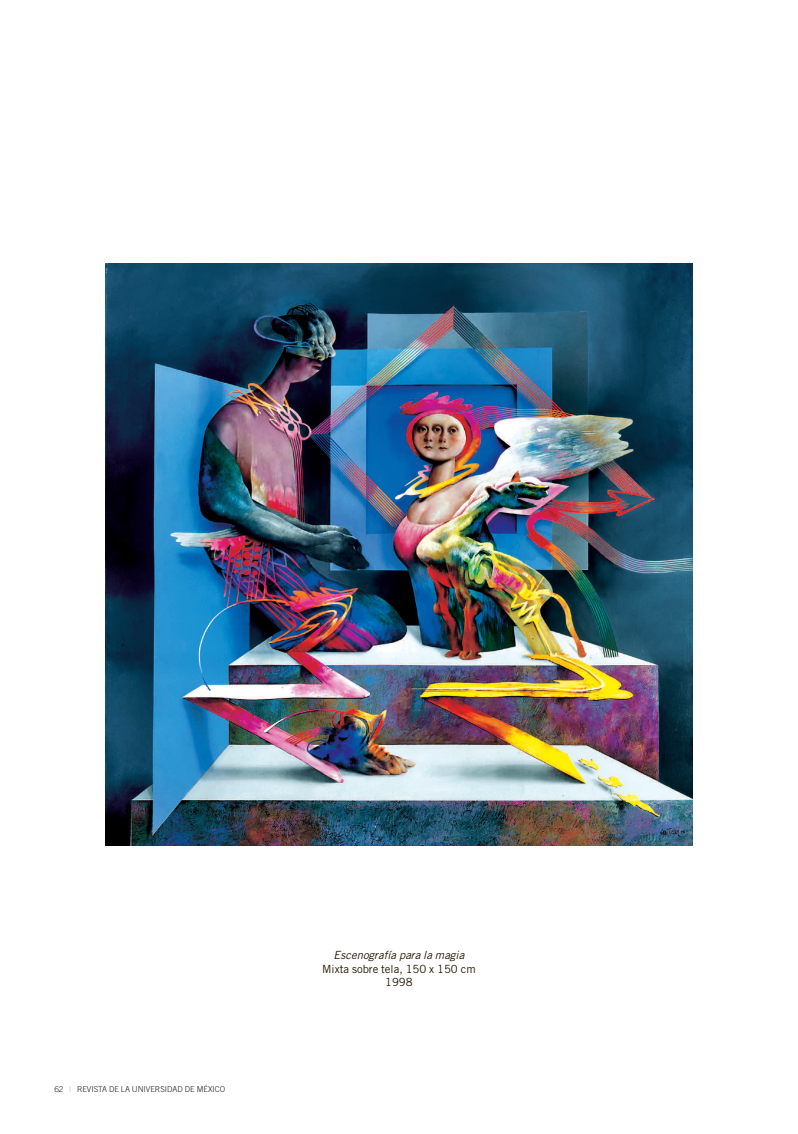
<style>
.page{position:relative;width:798px;height:1134px;background:#fff}
.page>*{position:absolute;margin:0;border:0;box-sizing:border-box;transform-origin:0 0}
.t1{font:11.25px/13.5px "Trade Gothic";color:#251a05;text-align:center}
.t2{font:italic 11.25px "Trade Gothic";color:#251a05}
.t3{font:300 8.12px "Trade Gothic";color:#231f20}
.s1{font-weight:400;color:#bcbdc0}
</style>
<div class="page">
<img style="left:106px;top:264px;width:586px;height:582px">
<p class="t3" style="left:54px;top:1086px;width:172px">62 <span class="s1">|</span> REVISTA DE LA UNIVERSIDAD DE MÉXICO</p>
<h1 class="t2" style="left:333px;top:951px;width:132px">Escenografía para la magia</h1>
<h1 class="t1" style="left:322px;top:963px;width:155px">Mixta sobre tela, 150 x 150 cm<br>1998</h1>
</div>
